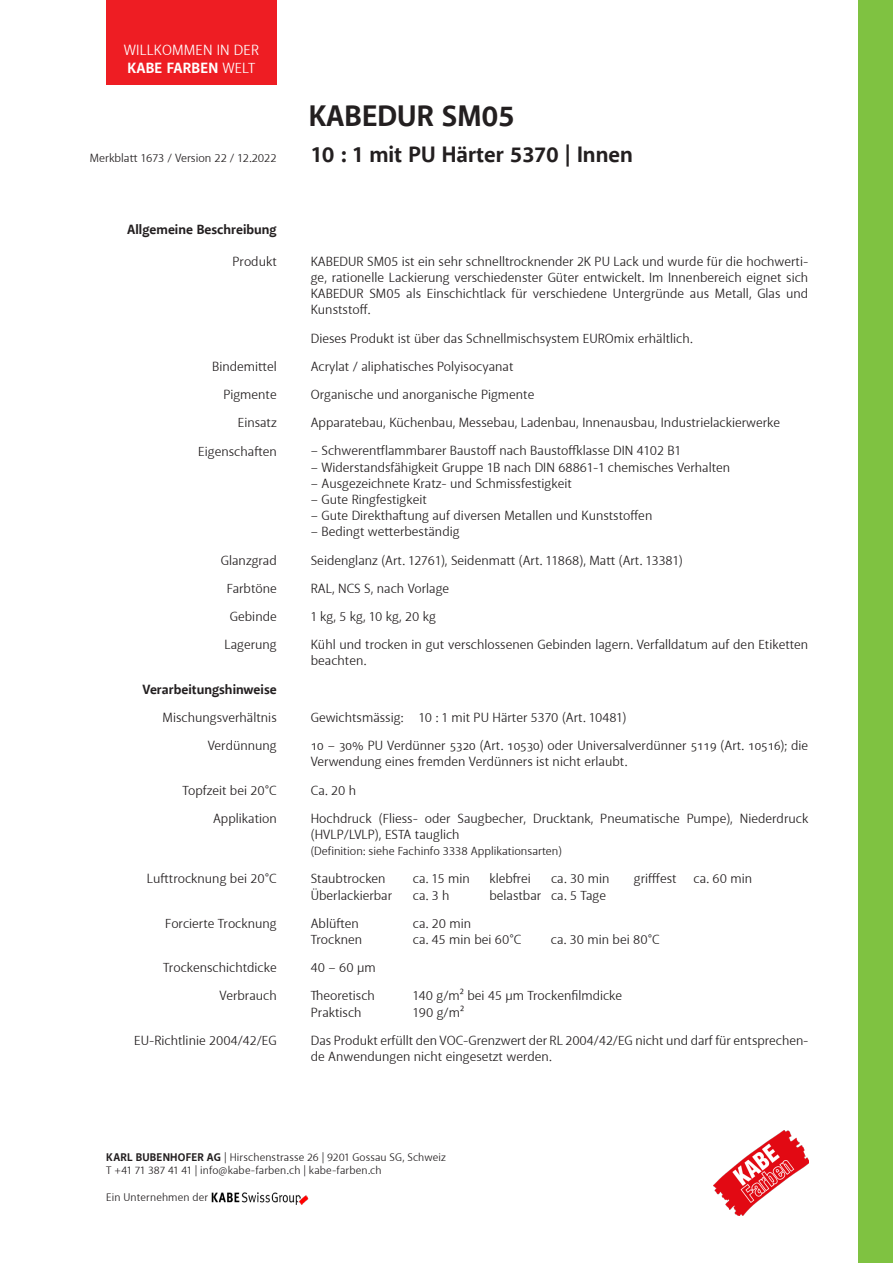
<style>
.page{position:relative;width:893px;height:1263px;background:#fff}
.page>*{position:absolute;margin:0;border:0;box-sizing:border-box;transform-origin:0 0}
.t1{font:700 30px "Akagi Pro";color:#231f20}
.t2{font:700 22.5px "Akagi Pro";color:#231f20}
.t3{font:15px/18px "Akagi Pro";letter-spacing:.01em;color:#fff}
.Text{font:13.5px/16.2px "Akagi Pro";color:#231f20}
.Titel{font:700 13.5px "Akagi Pro";color:#231f20}
.Text-2{font:12px "Akagi Pro";color:#231f20}
.t4{font:11.25px/13.5px "Akagi Pro";letter-spacing:.01em;color:#231f20}
.s1{font-weight:700}
</style>
<div class="page">
<img style="left:714px;top:1130px;width:95px;height:85px">
<div style="left:106px;top:0;width:170px;height:85px;background:#ee1d23"></div>
<img style="left:211px;top:1193px;width:97px;height:11px">
<div style="left:859px;top:0;width:34px;height:1263px;background:#7fc241"></div>
<p class="t3" style="left:124px;top:41px;width:137px">WILLKOMMEN IN DER<br><span class="s1">KABE FARBEN</span> WELT</p>
<p class="t1" style="left:309px;top:97px;width:208px">KABEDUR SM05</p>
<p class="Text-2" style="left:90px;top:150px;width:188px">Merkblatt 1673 / Version 22 / 12.2022</p>
<p class="t2" style="left:311px;top:140px;width:323px">10 : 1 mit PU Härter 5370 | Innen</p>
<p class="Titel" style="left:127px;top:221px;width:151px">Allgemeine Beschreibung</p>
<p class="Text" style="left:232px;top:253px;width:46px">Produkt</p>
<p class="Text" style="left:212px;top:358px;width:66px">Bindemittel</p>
<p class="Text" style="left:223px;top:387px;width:55px">Pigmente</p>
<p class="Text" style="left:238px;top:415px;width:41px">Einsatz</p>
<p class="Text" style="left:198px;top:443px;width:80px">Eigenschaften</p>
<p class="Text" style="left:221px;top:552px;width:57px">Glanzgrad</p>
<p class="Text" style="left:227px;top:580px;width:51px">Farbtöne</p>
<p class="Text" style="left:230px;top:609px;width:48px">Gebinde</p>
<p class="Text" style="left:225px;top:637px;width:54px">Lagerung</p>
<p class="Titel" style="left:142px;top:681px;width:136px">Verarbeitungshinweise</p>
<p class="Text" style="left:163px;top:709px;width:116px">Mischungsverhältnis</p>
<p class="Text" style="left:208px;top:738px;width:70px">Verdünnung</p>
<p class="Text" style="left:182px;top:782px;width:96px">Topfzeit bei 20°C</p>
<p class="Text" style="left:213px;top:810px;width:65px">Applikation</p>
<p class="Text" style="left:147px;top:871px;width:131px">Lufttrocknung bei 20°C</p>
<p class="Text" style="left:165px;top:915px;width:113px">Forcierte Trocknung</p>
<p class="Text" style="left:163px;top:960px;width:115px">Trockenschichtdicke</p>
<p class="Text" style="left:220px;top:988px;width:59px">Verbrauch</p>
<p class="Text" style="left:134px;top:1032px;width:144px">EU-Richtlinie 2004/42/EG</p>
<p class="Text" style="left:311px;top:253px;width:499px;text-align:justify">KABEDUR SM05 ist ein sehr schnelltrocknender 2K PU Lack und wurde für die hochwerti&shy;ge, rationelle Lackierung verschiedenster Güter entwickelt. Im Innenbereich eignet sich KABEDUR SM05 als Einschichtlack für verschiedene Untergründe aus Metall, Glas und Kunststoff.</p>
<p class="Text" style="left:311px;top:330px;width:383px">Dieses Produkt ist über das Schnellmischsystem EUROmix erhältlich.</p>
<p class="Text" style="left:311px;top:358px;width:204px">Acrylat / aliphatisches Polyisocyanat</p>
<p class="Text" style="left:311px;top:387px;width:225px">Organische und anorganische Pigmente</p>
<p class="Text" style="left:311px;top:415px;width:471px">Apparatebau, Küchenbau, Messebau, Ladenbau, Innenausbau, Industrielackierwerke</p>
<p class="Text" style="left:311px;top:443px;width:372px">– Schwerentflammbarer Baustoff nach Baustoffklasse DIN 4102 B1</p>
<p class="Text" style="left:311px;top:459px;width:421px">– Widerstandsfähigkeit Gruppe 1B nach DIN 68861-1 chemisches Verhalten</p>
<p class="Text" style="left:311px;top:475px;width:263px">– Ausgezeichnete Kratz- und Schmissfestigkeit</p>
<p class="Text" style="left:311px;top:492px;width:118px">– Gute Ringfestigkeit</p>
<p class="Text" style="left:311px;top:508px;width:343px">– Gute Direkthaftung auf diversen Metallen und Kunststoffen</p>
<p class="Text" style="left:311px;top:524px;width:150px">– Bedingt wetterbeständig</p>
<p class="Text" style="left:311px;top:552px;width:373px">Seidenglanz (Art. 12761), Seidenmatt (Art. 11868), Matt (Art. 13381)</p>
<p class="Text" style="left:311px;top:580px;width:140px">RAL, NCS S, nach Vorlage</p>
<p class="Text" style="left:311px;top:609px;width:127px">1 kg, 5 kg, 10 kg, 20 kg</p>
<p class="Text" style="left:311px;top:637px;width:499px">Kühl und trocken in gut verschlossenen Gebinden lagern. Verfalldatum auf den Etiketten beachten.</p>
<p class="Text" style="left:311px;top:709px;width:317px">Gewichtsmässig: 10 : 1 mit PU Härter 5370 (Art. 10481)</p>
<p class="Text" style="left:311px;top:738px;width:499px">10 – 30% PU Verdünner 5320 (Art. 10530) oder Universalverdünner 5119 (Art. 10516); die<br>Verwendung eines fremden Verdünners ist nicht erlaubt.</p>
<p class="Text" style="left:311px;top:782px;width:47px">Ca. 20 h</p>
<p class="Text" style="left:311px;top:810px;width:499px">Hochdruck (Fliess- oder Saugbecher, Drucktank, Pneumatische Pumpe), Niederdruck (HVLP/LVLP), ESTA tauglich</p>
<p class="Text-2" style="left:311px;top:844px;width:253px">(Definition: siehe Fachinfo 3338 Applikationsarten)</p>
<p class="Text" style="left:311px;top:871px;width:76px">Staubtrocken</p>
<p class="Text" style="left:413px;top:871px;width:59px">ca. 15 min</p>
<p class="Text" style="left:489px;top:871px;width:43px">klebfrei</p>
<p class="Text" style="left:551px;top:871px;width:60px">ca. 30 min</p>
<p class="Text" style="left:634px;top:871px;width:44px">grifffest</p>
<p class="Text" style="left:693px;top:871px;width:60px">ca. 60 min</p>
<p class="Text" style="left:311px;top:887px;width:83px">Überlackierbar</p>
<p class="Text" style="left:413px;top:887px;width:38px">ca. 3 h</p>
<p class="Text" style="left:489px;top:887px;width:118px">belastbar ca. 5 Tage</p>
<p class="Text" style="left:311px;top:915px;width:50px">Ablüften</p>
<p class="Text" style="left:413px;top:915px;width:60px">ca. 20 min</p>
<p class="Text" style="left:311px;top:931px;width:53px">Trocknen</p>
<p class="Text" style="left:413px;top:931px;width:110px">ca. 45 min bei 60°C</p>
<p class="Text" style="left:551px;top:931px;width:110px">ca. 30 min bei 80°C</p>
<p class="Text" style="left:311px;top:960px;width:66px">40 – 60 μm</p>
<p class="Text" style="left:311px;top:988px;width:66px">Theoretisch</p>
<p class="Text" style="left:413px;top:988px;width:211px">140 g/m² bei 45 μm Trockenfilmdicke</p>
<p class="Text" style="left:311px;top:1004px;width:52px">Praktisch</p>
<p class="Text" style="left:413px;top:1004px;width:53px">190 g/m²</p>
<p class="Text" style="left:311px;top:1032px;width:499px">Das Produkt erfüllt den VOC-Grenzwert der RL 2004/42/EG nicht und darf für entsprechen&shy;de Anwendungen nicht eingesetzt werden.</p>
<p class="t4" style="left:106px;top:1150px;width:341px"><span class="s1">KARL BUBENHOFER AG</span> | Hirschenstrasse 26 | 9201 Gossau SG, Schweiz<br>T +41 71 387 41 41 | info@kabe-farben.ch | kabe-farben.ch</p>
<p class="t4" style="left:106px;top:1191px;width:103px">Ein Unternehmen der</p>
</div>
